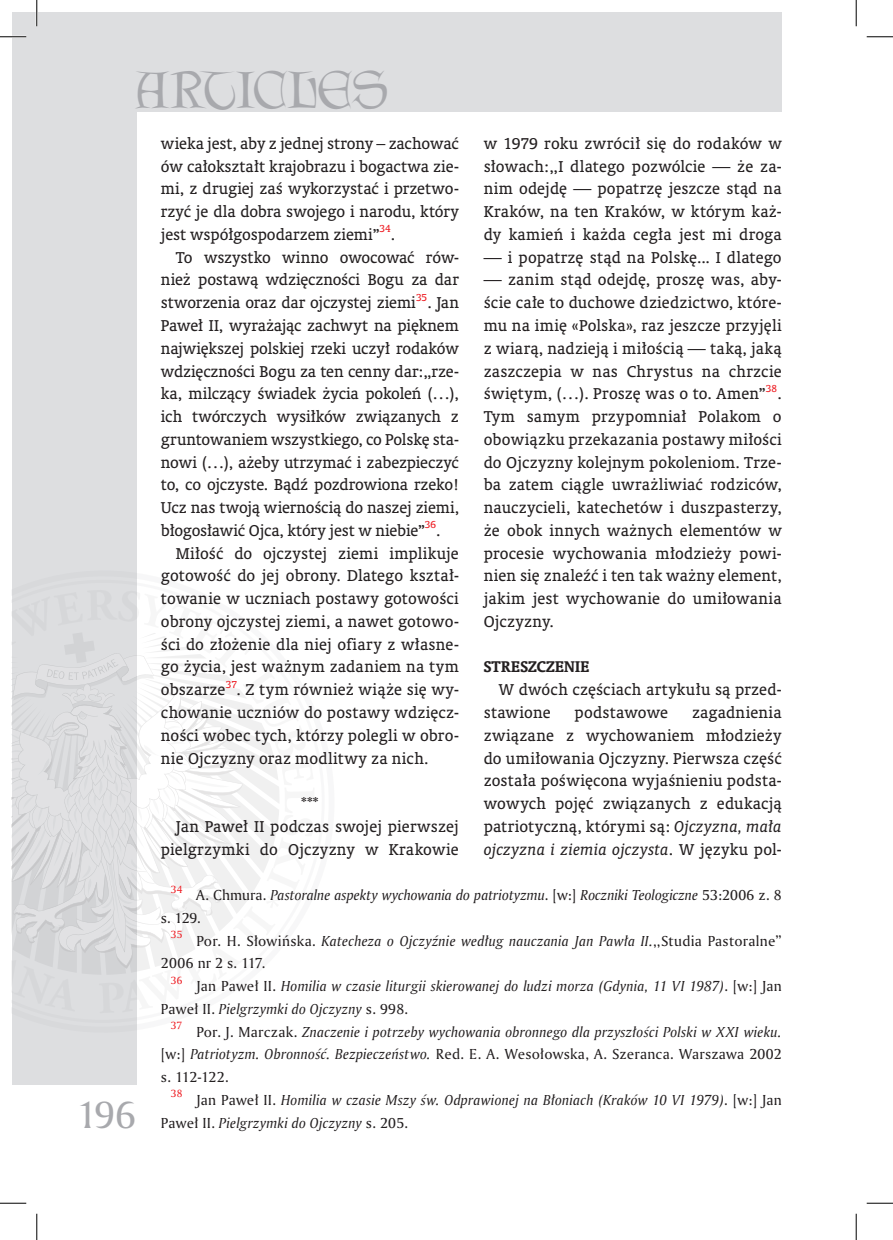
<style>
.page{position:relative;width:893px;height:1240px;background:#fff}
.page>*{position:absolute;margin:0;border:0;box-sizing:border-box;transform-origin:0 0}
.t1{font:46.55px "Lettergical PL";color:#a8a9ad}
.t2{font:36.75px "Amerigo PL";color:#a8a9ad}
.art-TEKST{font:15.75px/22.8px "Oranda PL";letter-spacing:.01em;color:#231f20;text-align:justify}
.art-podtytuł{font:700 15.75px "Oranda PL";letter-spacing:.02em;color:#231f20}
.art-przypis{font:italic 14px/22.8px "Amerigo PL";letter-spacing:.005em;color:#231f20}
.art-przypis-2{font:14px/22.8px "Amerigo PL";letter-spacing:.02em;color:#231f20}
.art-TEKST-2{font:10.15px "Oranda PL";letter-spacing:.005em;color:#ee1d23}
.art-przypis-3{font:10.15px "Amerigo PL";letter-spacing:.025em;color:#ee1d23}
.s1{font-style:italic}
.s2{font-style:normal}
</style>
<div class="page">
<div style="left:12px;top:12px;width:124px;height:1071px;background:#dddee0"></div>
<div style="left:12px;top:12px;width:769px;height:99px;background:#dddee0"></div>
<svg style="left:12px;top:589px;width:267px;height:424px"></svg>
<hr style="left:0;top:36px;width:26px;height:2px;background:#fff">
<hr style="left:36px;top:0;width:2px;height:26px;background:#fff">
<svg style="left:0;top:36px;width:26px;height:1px"></svg>
<svg style="left:866px;top:36px;width:26px;height:1px"></svg>
<svg style="left:0;top:1202px;width:26px;height:1px"></svg>
<svg style="left:866px;top:1202px;width:26px;height:1px"></svg>
<svg style="left:36px;top:0;width:1px;height:26px"></svg>
<svg style="left:36px;top:1213px;width:1px;height:26px"></svg>
<svg style="left:855px;top:0;width:1px;height:26px"></svg>
<svg style="left:855px;top:1213px;width:1px;height:26px"></svg>
<h1 class="t1" style="left:136px;top:61px;width:254px">ARTICLES</h1>
<p class="art-TEKST" style="left:161px;top:132px;width:299px">wieka jest, aby z jednej strony – zachować ów całokształt krajobrazu i bogactwa zie&shy;mi, z drugiej zaś wykorzystać i przetwo&shy;rzyć je dla dobra swojego i narodu, który jest współgospodarzem ziemi”</p>
<p class="art-TEKST-2" style="left:379px;top:222px;width:13px">34</p>
<p class="art-TEKST" style="left:391px;top:223px;width:6px">.</p>
<p class="art-TEKST" style="left:161px;top:245px;width:299px;text-indent:15px">To wszystko winno owocować rów&shy;nież postawą wdzięczności Bogu za dar stworzenia oraz dar ojczystej ziemi</p>
<p class="art-TEKST-2" style="left:416px;top:290px;width:13px">35</p>
<p class="art-TEKST" style="left:161px;top:291px;width:299px;text-indent:266px">. Jan Paweł II, wyrażając zachwyt na pięknem największej polskiej rzeki uczył rodaków wdzięczności Bogu za ten cenny dar:,,rze&shy;ka, milczący świadek życia pokoleń (…), ich twórczych wysiłków związanych z gruntowaniem wszystkiego, co Polskę sta&shy;nowi (…), ażeby utrzymać i zabezpieczyć to, co ojczyste. Bądź pozdrowiona rzeko!<br>Ucz nas twoją wiernością do naszej ziemi, błogosławić Ojca, który jest w niebie”</p>
<p class="art-TEKST-2" style="left:424px;top:518px;width:13px">36</p>
<p class="art-TEKST" style="left:436px;top:518px;width:6px">.</p>
<p class="art-TEKST" style="left:161px;top:541px;width:299px;text-indent:15px">Miłość do ojczystej ziemi implikuje gotowość do jej obrony. Dlatego kształ&shy;towanie w uczniach postawy gotowości obrony ojczystej ziemi, a nawet gotowo&shy;ści do złożenie dla niej ofiary z własne&shy;go życia, jest ważnym zadaniem na tym obszarze</p>
<p class="art-TEKST-2" style="left:226px;top:677px;width:13px">37</p>
<p class="art-TEKST" style="left:161px;top:678px;width:299px;text-indent:76px">. Z tym również wiąże się wy&shy;chowanie uczniów do postawy wdzięcz&shy;ności wobec tych, którzy polegli w obro&shy;nie Ojczyzny oraz modlitwy za nich.</p>
<p class="art-podtytuł" style="left:301px;top:793px;width:19px">***</p>
<p class="art-TEKST" style="left:161px;top:814px;width:299px;text-align:right">Jan Paweł II podczas swojej pierwszej pielgrzymki do Ojczyzny w Krakowie</p>
<p class="art-TEKST" style="left:483px;top:132px;width:299px">w 1979 roku zwrócił się do rodaków w słowach:,,I dlatego pozwólcie — że za&shy;nim odejdę — popatrzę jeszcze stąd na Kraków, na ten Kraków, w którym każ&shy;dy kamień i każda cegła jest mi droga</p>
<p class="art-TEKST" style="left:483px;top:245px;width:299px">— i popatrzę stąd na Polskę... I dlatego</p>
<p class="art-TEKST" style="left:483px;top:268px;width:299px">— zanim stąd odejdę, proszę was, aby&shy;ście całe to duchowe dziedzictwo, które&shy;mu na imię «Polska», raz jeszcze przyjęli z wiarą, nadzieją i miłością — taką, jaką zaszczepia w nas Chrystus na chrzcie świętym, (…). Proszę was o to. Amen”</p>
<p class="art-TEKST-2" style="left:765px;top:381px;width:13px">38</p>
<p class="art-TEKST" style="left:483px;top:382px;width:299px;text-indent:293px">.<br>Tym samym przypomniał Polakom o obowiązku przekazania postawy miłości do Ojczyzny kolejnym pokoleniom. Trze&shy;ba zatem ciągle uwrażliwiać rodziców, nauczycieli, katechetów i duszpasterzy, że obok innych ważnych elementów w procesie wychowania młodzieży powi&shy;nien się znaleźć i ten tak ważny element, jakim jest wychowanie do umiłowania Ojczyzny.</p>
<p class="art-podtytuł" style="left:483px;top:656px;width:107px">STRESZCZENIE</p>
<p class="art-TEKST" style="left:483px;top:678px;width:299px;text-indent:15px">W dwóch częściach artykułu są przed&shy;stawione</p>
<p class="art-TEKST" style="left:483px;top:700px;width:299px;text-indent:208px">zagadnienia związane z wychowaniem młodzieży do umiłowania Ojczyzny. Pierwsza część została poświęcona wyjaśnieniu podsta&shy;wowych pojęć związanych z edukacją patriotyczną, którymi są: <span class="s1">Ojczyzna, mała ojczyzna i ziemia ojczysta</span>. W języku pol-</p>
<p class="art-TEKST" style="left:574px;top:700px;width:95px">podstawowe</p>
<h2 class="t2" style="left:76px;top:1089px;width:61px">196</h2>
<p class="art-przypis-3" style="left:171px;top:882px;width:13px">34</p>
<p class="art-przypis" style="left:161px;top:883px;width:622px;text-indent:35px"><span class="s2">A. Chmura.</span> Pastoralne aspekty wychowania do patriotyzmu<span class="s2">. [w:]</span> Roczniki Teologiczne <span class="s2">53:2006 z. 8 s. 129.</span></p>
<p class="art-przypis-3" style="left:171px;top:927px;width:13px">35</p>
<p class="art-przypis-2" style="left:161px;top:928px;width:622px;text-indent:35px">Por. H. Słowińska. <span class="s1">Katecheza o Ojczyźnie według nauczania Jan Pawła II.</span>,,Studia Pastoralne”<br>2006 nr 2 s. 117.</p>
<p class="art-przypis-3" style="left:171px;top:973px;width:13px">36</p>
<p class="art-przypis" style="left:161px;top:974px;width:622px;text-indent:36px"><span class="s2">Jan Paweł II.</span> Homilia w czasie liturgii skierowanej do ludzi morza (Gdynia, 11 VI 1987)<span class="s2">. [w:] Jan<br>Paweł II.</span> Pielgrzymki do Ojczyzny <span class="s2">s. 998.</span></p>
<p class="art-przypis-3" style="left:171px;top:1018px;width:13px">37</p>
<p class="art-przypis" style="left:161px;top:1019px;width:622px;text-align:justify;text-indent:35px"><span class="s2">Por. J. Marczak.</span> Znaczenie i potrzeby wychowania obronnego dla przyszłości Polski w XXI wieku. <span class="s2">[w:]</span> Patriotyzm. Obronność. Bezpieczeństwo. <span class="s2">Red. E. A. Wesołowska, A. Szeranca. Warszawa 2002 s. 112-122.</span></p>
<p class="art-przypis-3" style="left:171px;top:1086px;width:13px">38</p>
<p class="art-przypis" style="left:161px;top:1088px;width:622px;text-indent:36px"><span class="s2">Jan Paweł II.</span> Homilia w czasie Mszy św. Odprawionej na Błoniach (Kraków 10 VI 1979)<span class="s2">. [w:] Jan<br>Paweł II.</span> Pielgrzymki do Ojczyzny <span class="s2">s. 205.</span></p>
</div>
